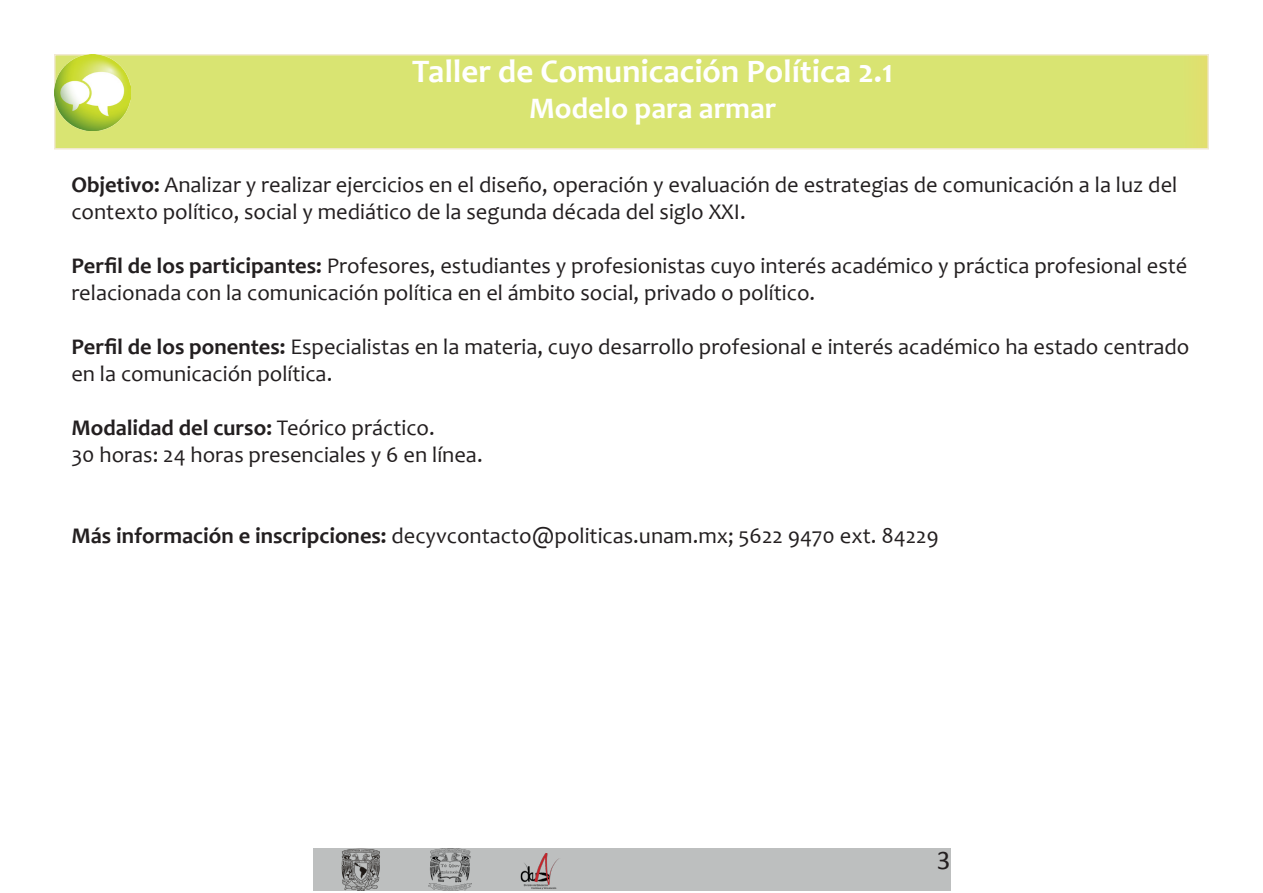
<style>
.page{position:relative;width:1263px;height:893px;background:#fff}
.page>*{position:absolute;margin:0;border:0;box-sizing:border-box;transform-origin:0 0}
.t1{font:700 33px "Candara";color:#fff}
.t2{font:700 30px "Candara";color:#fff}
.t3{font:27px "Calibri";color:#231f20}
.t4{font:22.5px/27px "Candara";color:#231f20}
.t5{font:700 22.5px "Candara";color:#231f20}
.s1{font-weight:700}
.s2{font-weight:400}
</style>
<div class="page">
<div style="left:313px;top:848px;width:637px;height:43px;background:#bdbfbf"></div>
<img style="left:520px;top:853px;width:39px;height:37px">
<img style="left:341px;top:848px;width:39px;height:43px">
<img style="left:429px;top:848px;width:42px;height:43px">
<div style="left:55px;top:55px;width:1153px;height:94px;background:#d9e472"></div>
<div style="left:54px;top:54px;width:1155px;height:96px;border:2px solid #f1e9d2"></div>
<img style="left:54px;top:54px;width:76px;height:76px">
<p class="t1" style="left:412px;top:51px;width:483px">Taller de Comunicación Política 2.1</p>
<p class="t2" style="left:529px;top:90px;width:249px">Modelo para armar</p>
<p class="t4" style="left:71px;top:171px;width:1107px"><span class="s1">Objetivo:</span> Analizar y realizar ejercicios en el diseño, operación y evaluación de estrategias de comunicación a la luz del contexto político, social y mediático de la segunda década del siglo XXI.</p>
<p class="t4" style="left:71px;top:252px;width:1117px"><span class="s1">Perfil de los participantes:</span> Profesores, estudiantes y profesionistas cuyo interés académico y práctica profesional esté relacionada con la comunicación política en el ámbito social, privado o político.</p>
<p class="t4" style="left:71px;top:333px;width:1119px"><span class="s1">Perfil de los ponentes:</span> Especialistas en la materia, cuyo desarrollo profesional e interés académico ha estado centrado en la comunicación política.</p>
<p class="t5" style="left:71px;top:413px;width:365px">Modalidad del curso: <span class="s2">Teórico práctico.</span></p>
<p class="t4" style="left:71px;top:441px;width:413px">30 horas: 24 horas presenciales y 6 en línea.</p>
<p class="t4" style="left:71px;top:522px;width:869px"><span class="s1">Más información e inscripciones:</span> decyvcontacto@politicas.unam.mx; 5622 9470 ext. 84229</p>
<p class="t3" style="left:937px;top:842px;width:15px">3</p>
</div>
